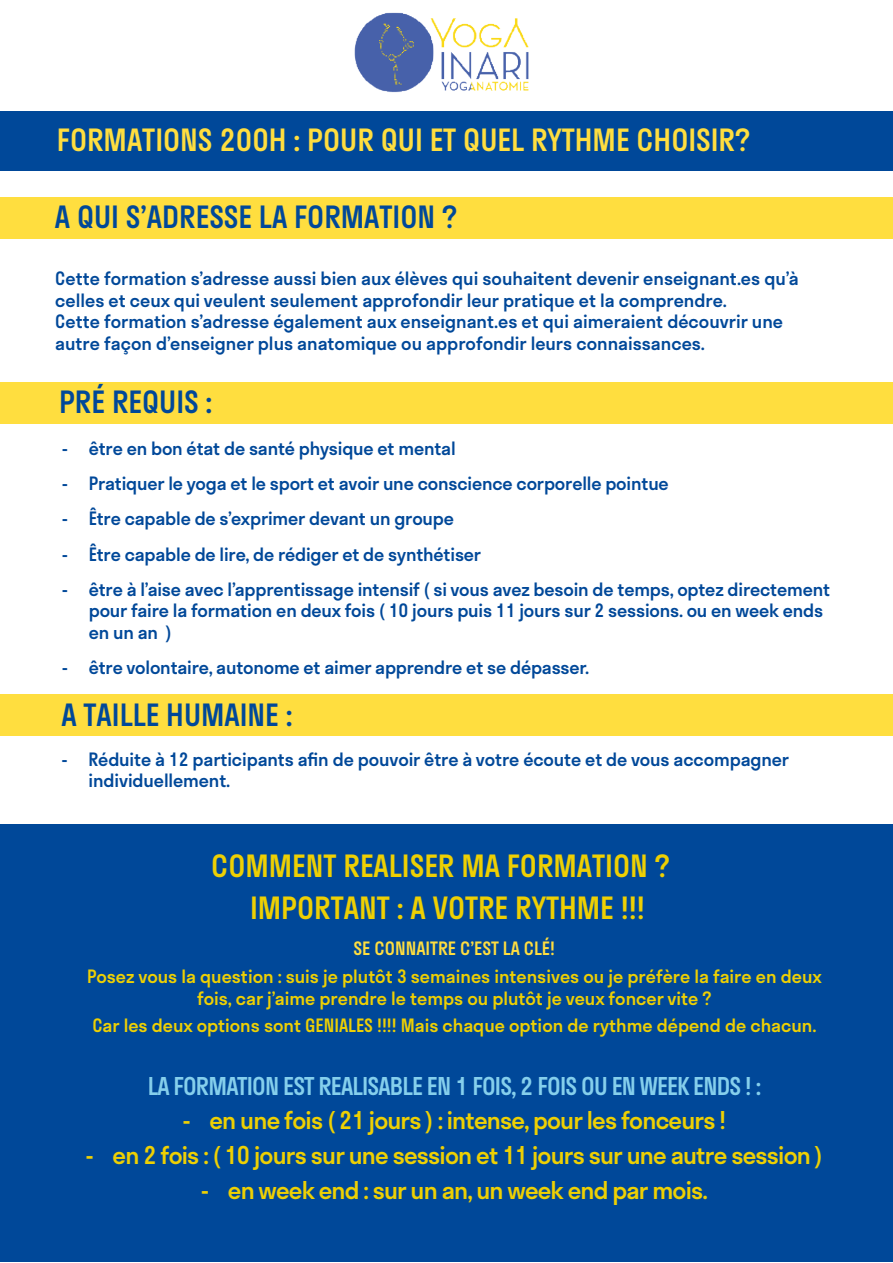
<style>
.page{position:relative;width:893px;height:1263px;background:#fff}
.page>*{position:absolute;margin:0;border:0;box-sizing:border-box;transform-origin:0 0}
.t1{font:500 30px "Stratos";color:#eed003}
.t2{font:500 30px "Stratos";color:#004899}
.t3{font:500 30px "Stratos";color:#ffde3f}
.t4{font:500 24px "Stratos";letter-spacing:-.03em;color:#eed003}
.t5{font:500 24px "Stratos";color:#85cfec}
.t6{font:500 18px/21.6px "Stratos";letter-spacing:-.01em;color:#004899}
.t7{font:500 18px/21.6px "Stratos";color:#eed003;text-align:center}
.t8{font:500 18px "Stratos";color:#ffde3f}
</style>
<div class="page">
<div style="left:0;top:694px;width:893px;height:41px;background:#ffde3f"></div>
<div style="left:0;top:382px;width:893px;height:42px;background:#ffde3f"></div>
<div style="left:0;top:824px;width:893px;height:438px;background:#004899"></div>
<div style="left:0;top:111px;width:893px;height:60px;background:#004899"></div>
<img style="left:354px;top:12px;width:175px;height:81px">
<div style="left:0;top:197px;width:893px;height:42px;background:#ffde3f"></div>
<h1 class="t3" style="left:57px;top:116px;width:694px">FORMATIONS 200H : POUR QUI ET QUEL RYTHME CHOISIR?</h1>
<h1 class="t2" style="left:55px;top:193px;width:404px">A QUI S’ADRESSE LA FORMATION ?</h1>
<p class="t6" style="left:55px;top:267px;width:745px">Cette formation s’adresse aussi bien aux élèves qui souhaitent devenir enseignant.es qu’à celles et ceux qui veulent seulement approfondir leur pratique et la comprendre.<br>Cette formation s’adresse également aux enseignant.es et qui aimeraient découvrir une autre façon d’enseigner plus anatomique ou approfondir leurs connaissances.</p>
<h1 class="t2" style="left:59px;top:378px;width:155px">PRÉ REQUIS :</h1>
<p class="t6" style="left:62px;top:437px;width:395px">- être en bon état de santé physique et mental</p>
<p class="t6" style="left:62px;top:472px;width:608px">- Pratiquer le yoga et le sport et avoir une conscience corporelle pointue</p>
<p class="t6" style="left:62px;top:507px;width:394px">- Être capable de s’exprimer devant un groupe</p>
<p class="t6" style="left:62px;top:542px;width:421px">- Être capable de lire, de rédiger et de synthétiser</p>
<p class="t6" style="left:89px;top:578px;width:743px;text-indent:-27px">- être à l’aise avec l’apprentissage intensif ( si vous avez besoin de temps, optez directement pour faire la formation en deux fois ( 10 jours puis 11 jours sur 2 sessions. ou en week ends en un an )</p>
<p class="t6" style="left:62px;top:656px;width:529px">- être volontaire, autonome et aimer apprendre et se dépasser.</p>
<h1 class="t2" style="left:61px;top:690px;width:233px">A TAILLE HUMAINE :</h1>
<p class="t6" style="left:89px;top:747px;width:702px;text-indent:-27px">- Réduite à 12 participants afin de pouvoir être à votre écoute et de vous accompagner individuellement.</p>
<h1 class="t1" style="left:211px;top:841px;width:460px">COMMENT REALISER MA FORMATION ?</h1>
<h1 class="t1" style="left:250px;top:884px;width:396px">IMPORTANT : A VOTRE RYTHME !!!</h1>
<p class="t8" style="left:354px;top:934px;width:203px">SE CONNAITRE C’EST LA CLÉ!</p>
<p class="t7" style="left:87px;top:965px;width:736px">Posez vous la question : suis je plutôt 3 semaines intensives ou je préfère la faire en deux fois, car j’aime prendre le temps ou plutôt je veux foncer vite ?</p>
<p class="t7" style="left:92px;top:1014px;width:726px">Car les deux options sont GENIALES !!!! Mais chaque option de rythme dépend de chacun.</p>
<h2 class="t5" style="left:148px;top:1066px;width:615px">LA FORMATION EST REALISABLE EN 1 FOIS, 2 FOIS OU EN WEEK ENDS ! :</h2>
<h2 class="t4" style="left:182px;top:1101px;width:545px">- en une fois ( 21 jours ) : intense, pour les fonceurs !</h2>
<h2 class="t4" style="left:86px;top:1136px;width:739px">- en 2 fois : ( 10 jours sur une session et 11 jours sur une autre session )</h2>
<h2 class="t4" style="left:201px;top:1171px;width:509px">- en week end : sur un an, un week end par mois.</h2>
</div>
